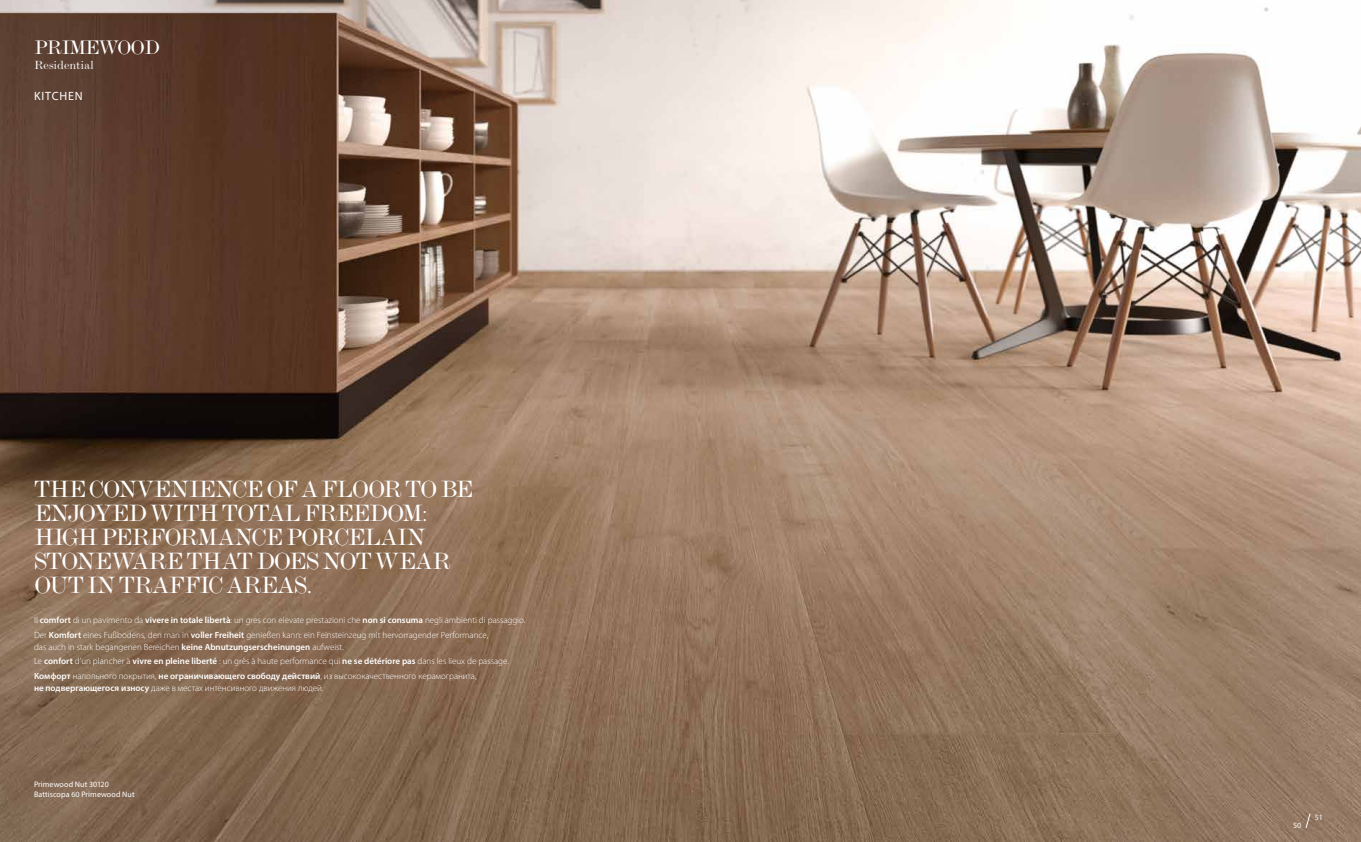
<style>
.page{position:relative;width:1361px;height:842px;background:#fff}
.page>*{position:absolute;margin:0;border:0;box-sizing:border-box;transform-origin:0 0}
.t1{font:24px/24px "Baron MT Modern Text";letter-spacing:-.045em;color:#fff}
.t2{font:20px "Baron MT Modern Text";letter-spacing:-.05em;color:#fff}
.t3{font:12px "Baron MT Modern Text";color:#fff}
.t4{font:12px "Myriad Pro";letter-spacing:.07em;color:#fff}
.t5{font:300 9px/14.8px "Myriad Pro";color:#fff}
.t6{font:8px/10px "Myriad Pro";letter-spacing:.005em;color:#fff}
.s1{font-weight:600}
</style>
<div class="page">
<img style="left:0;top:0;width:1361px;height:842px">
<svg style="left:1305px;top:813px;width:5px;height:16px"></svg>
<h2 class="t2" style="left:34px;top:35px;width:127px">PRIMEWOOD</h2>
<h3 class="t3" style="left:34px;top:57px;width:61px">Residential</h3>
<h3 class="t4" style="left:34px;top:89px;width:50px">KITCHEN</h3>
<h1 class="t1" style="left:34px;top:477px;width:441px">THE CONVENIENCE OF A FLOOR TO BE<br>ENJOYED WITH TOTAL FREEDOM:<br>HIGH PERFORMANCE PORCELAIN<br>STONEWARE THAT DOES NOT WEAR<br>OUT IN TRAFFIC AREAS.</h1>
<p class="t5" style="left:34px;top:612px;width:493px">Il <span class="s1">comfort</span> di un pavimento da <span class="s1">vivere in totale libertà</span>: un gres con elevate prestazioni che <span class="s1">non si consuma</span> negli ambienti di passaggio.<br>Der <span class="s1">Komfort</span> eines Fußbodens, den man in <span class="s1">voller Freiheit</span> genießen kann: ein Feinsteinzeug mit hervorragender Performance,</p>
<p class="t5" style="left:34px;top:639px;width:476px">das auch in stark begangenen Bereichen <span class="s1">keine Abnutzungserscheinungen</span> aufweist.<br>Le <span class="s1">confort</span> d’un plancher à <span class="s1">vivre en pleine liberté</span> : un grès à haute performance qui <span class="s1">ne se détériore pas</span> dans les lieux de passage.<br><span class="s1">Комфорт</span> напольного покрытия, <span class="s1">не ограничивающего свободу действий</span>, из высококачественного керамогранита,</p>
<p class="t5" style="left:34px;top:681px;width:291px"><span class="s1">не подвергающегося износу</span> даже в местах интенсивного движения людей.</p>
<p class="t6" style="left:34px;top:779px;width:102px">Primewood Nut 30120<br>Battiscopa 60 Primewood Nut</p>
<p class="t6" style="left:1293px;top:820px;width:10px">50</p>
<p class="t6" style="left:1314px;top:812px;width:10px">51</p>
</div>
